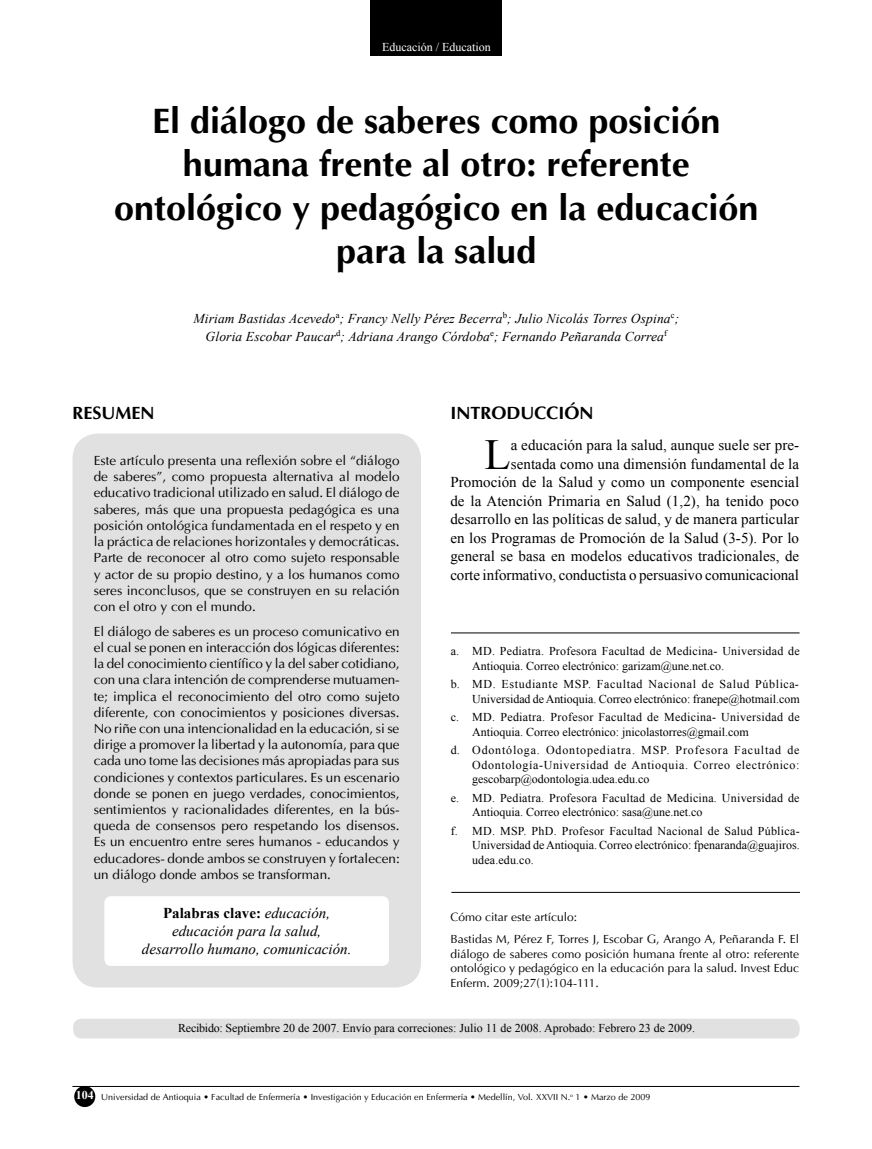
<style>
.page{position:relative;width:872px;height:1149px;background:#fff}
.page>*{position:absolute;margin:0;border:0;box-sizing:border-box;transform-origin:0 0}
.Cuerpo_texto{font:42.9px "Times New Roman";color:#000}
.Titulo_00{font:700 36px "Ottawa";color:#000}
.Titulo_01{font:700 18px "Ottawa";color:#000}
.Resutitulo{font:700 18px "Ottawa";color:#000}
.Cuerpo_texto-2{font:15px/18.5px "Times New Roman";letter-spacing:.005em;color:#000;text-align:right}
.clave{font:italic 15px "Times New Roman";color:#000}
.clave-2{font:700 15px "Times New Roman";color:#000}
.Resutexto{font:13.5px/16.2px "Ottawa Plain";color:#000;text-align:justify}
.autor{font:italic 13.5px "Times New Roman";letter-spacing:.01em;color:#000}
.autor_pie{font:12px/14.4px "Times New Roman";color:#000;text-align:justify}
.Abreviatura{font:12px/14.4px "Ottawa Plain";color:#000;text-align:justify}
.autor_pie-2{font:12px/14.4px "Times New Roman";letter-spacing:.02em;color:#000}
.autor-2{font:12px "Times New Roman";color:#000}
.t1{font:12px "Times New Roman";color:#fff}
.Cuerpo_texto-3{font:700 12px "Times New Roman";color:#fff}
.t2{font:9px "Ottawa Plain";color:#000}
.s1{font-weight:400;font-style:italic}
</style>
<div class="page">
<hr style="left:72px;top:1085px;width:727px;height:1px;background:#000">
<div style="left:74px;top:1085px;width:21px;height:21px;background:#000;border-radius:50%"></div>
<div style="left:370px;top:0;width:132px;height:55px;background:#000"></div>
<div style="left:72px;top:433px;width:349px;height:554px;background:#e1e1e1"></div>
<svg style="left:104px;top:895px;width:285px;height:70px"></svg>
<div style="left:73px;top:1019px;width:726px;height:19px;background:#e1e1e1"></div>
<hr style="left:451px;top:891px;width:349px;height:1px;background:#000">
<hr style="left:451px;top:632px;width:348px;height:1px;background:#000">
<p class="t1" style="left:382px;top:39px;width:110px">Educación / Education</p>
<p class="Titulo_00" style="left:152px;top:98px;width:570px">El diálogo de saberes como posición</p>
<p class="Titulo_00" style="left:183px;top:142px;width:508px">humana frente al otro: referente</p>
<p class="Titulo_00" style="left:114px;top:185px;width:646px">ontológico y pedagógico en la educación</p>
<p class="Titulo_00" style="left:336px;top:228px;width:202px">para la salud</p>
<p class="autor" style="left:193px;top:309px;width:487px">Miriam Bastidas Acevedo<sup>a</sup>; Francy Nelly Pérez Becerra<sup>b</sup>; Julio Nicolás Torres Ospina<sup>c</sup>;</p>
<p class="autor" style="left:206px;top:327px;width:463px">Gloria Escobar Paucar<sup>d</sup>; Adriana Arango Córdoba<sup>e</sup>; Fernando Peñaranda Correa<sup>f</sup></p>
<p class="Titulo_01" style="left:450px;top:401px;width:144px">INTRODUCCIÓN</p>
<p class="Cuerpo_texto" style="left:484px;top:425px;width:28px">L</p>
<p class="Resutitulo" style="left:72px;top:401px;width:83px">RESUMEN</p>
<p class="Resutexto" style="left:94px;top:452px;width:307px">Este artículo presenta una reflexión sobre el “diálogo de saberes”, como propuesta alternativa al modelo educativo tradicional utilizado en salud. El diálogo de saberes, más que una propuesta pedagógica es una posición ontológica fundamentada en el respeto y en la práctica de relaciones horizontales y democráticas.<br>Parte de reconocer al otro como sujeto responsable y actor de su propio destino, y a los humanos como seres inconclusos, que se construyen en su relación con el otro y con el mundo.</p>
<p class="Resutexto" style="left:94px;top:623px;width:307px">El diálogo de saberes es un proceso comunicativo en el cual se ponen en interacción dos lógicas diferentes: la del conocimiento científico y la del saber cotidiano, con una clara intención de comprenderse mutuamen&shy;te; implica el reconocimiento del otro como sujeto diferente, con conocimientos y posiciones diversas.<br>No riñe con una intencionalidad en la educación, si se dirige a promover la libertad y la autonomía, para que cada uno tome las decisiones más apropiadas para sus condiciones y contextos particulares. Es un escenario donde se ponen en juego verdades, conocimientos, sentimientos y racionalidades diferentes, en la bús&shy;queda de consensos pero respetando los disensos.<br>Es un encuentro entre seres humanos - educandos y educadores- donde ambos se construyen y fortalecen: un diálogo donde ambos se transforman.</p>
<p class="clave-2" style="left:163px;top:902px;width:169px">Palabras clave: <span class="s1">educación,</span></p>
<p class="clave" style="left:172px;top:920px;width:151px">educación para la salud,</p>
<p class="clave" style="left:142px;top:938px;width:211px">desarrollo humano, comunicación.</p>
<p class="Cuerpo_texto-2" style="left:450px;top:435px;width:350px">a educación para la salud, aunque suele ser pre-<br>sentada como una dimensión fundamental de la Promoción de la Salud y como un componente esencial de la Atención Primaria en Salud (1,2), ha tenido poco desarrollo en las políticas de salud, y de manera particular en los Programas de Promoción de la Salud (3-5). Por lo general se basa en modelos educativos tradicionales, de corte informativo, conductista o persuasivo comunicacional</p>
<p class="autor_pie-2" style="left:472px;top:643px;width:329px;text-indent:-21px">a. MD. Pediatra. Profesora Facultad de Medicina- Universidad de<br>Antioquia. Correo electrónico: garizam@une.net.co.</p>
<p class="autor_pie" style="left:451px;top:676px;width:350px;text-align:right">b. MD. Estudiante MSP. Facultad Nacional de Salud Pública-<br>Universidad de Antioquia. Correo electrónico: franepe@hotmail.com</p>
<p class="autor_pie" style="left:472px;top:709px;width:329px;text-indent:-21px">c. MD. Pediatra. Profesor Facultad de Medicina- Universidad de<br>Antioquia. Correo electrónico: jnicolastorres@gmail.com</p>
<p class="autor_pie" style="left:472px;top:742px;width:329px;text-indent:-21px">d. Odontóloga. Odontopediatra. MSP. Profesora Facultad de Odontología-Universidad de Antioquia. Correo electrónico: gescobarp@odontologia.udea.edu.co</p>
<p class="autor_pie-2" style="left:472px;top:790px;width:329px;text-indent:-21px">e. MD. Pediatra. Profesora Facultad de Medicina. Universidad de<br>Antioquia. Correo electrónico: sasa@une.net.co</p>
<p class="autor_pie" style="left:472px;top:823px;width:329px;text-indent:-21px">f. MD. MSP. PhD. Profesor Facultad Nacional de Salud Pública-Universidad de Antioquia. Correo electrónico: fpenaranda@guajiros. udea.edu.co.</p>
<p class="Abreviatura" style="left:450px;top:909px;width:128px">Cómo citar este artículo:</p>
<p class="Abreviatura" style="left:450px;top:931px;width:350px">Bastidas M, Pérez F, Torres J, Escobar G, Arango A, Peñaranda F. El diálogo de saberes como posición humana frente al otro: referente ontológico y pedagógico en la educación para la salud. Invest Educ Enferm. 2009;27(1):104-111.</p>
<p class="autor-2" style="left:178px;top:1019px;width:518px">Recibido: Septiembre 20 de 2007. Envío para correciones: Julio 11 de 2008. Aprobado: Febrero 23 de 2009.</p>
<p class="Cuerpo_texto-3" style="left:76px;top:1086px;width:19px">104</p>
<p class="t2" style="left:101px;top:1091px;width:551px">Universidad de Antioquia • Facultad de Enfermería • Investigación y Educación en Enfermería • Medellín, Vol. XXVII N.<sup>o</sup> 1 • Marzo de 2009</p>
</div>
